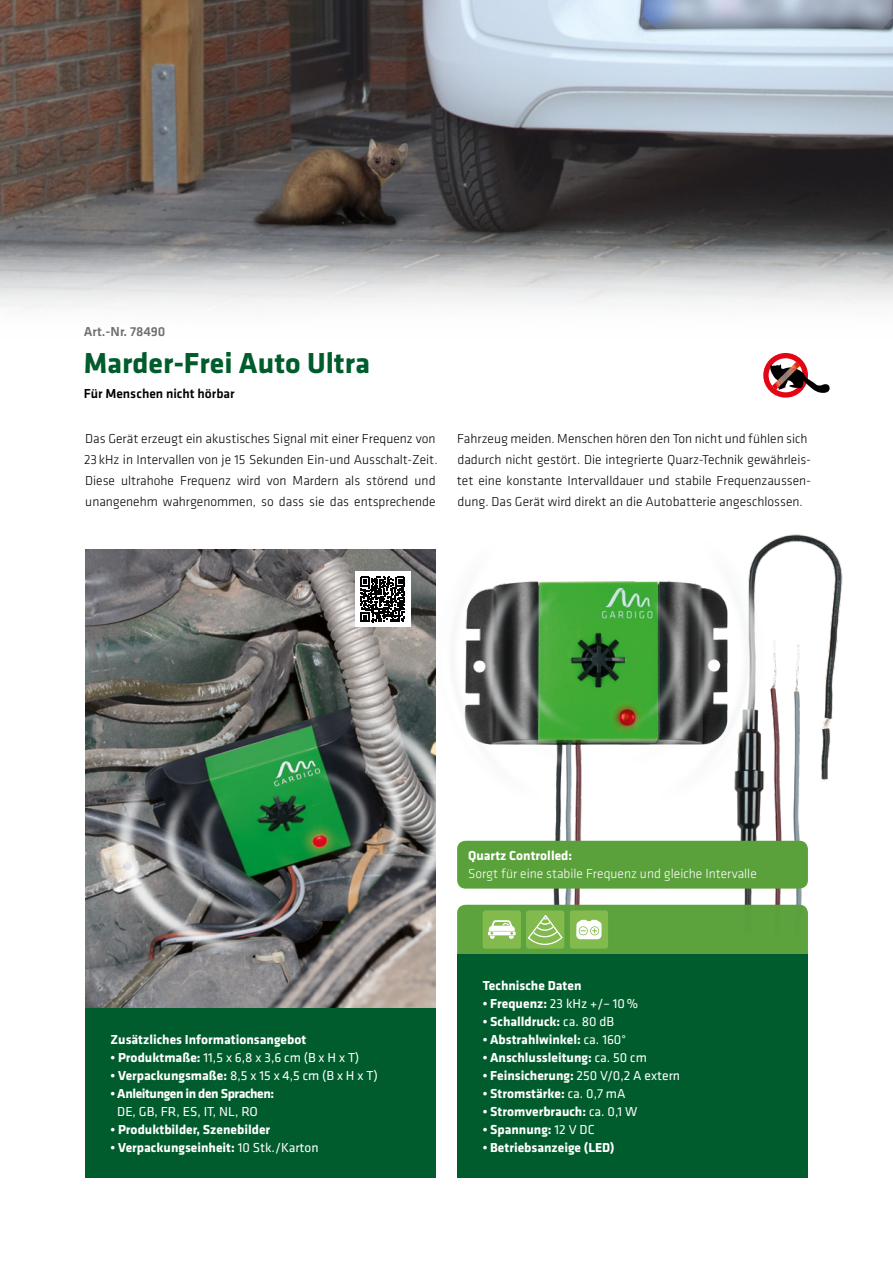
<style>
.page{position:relative;width:893px;height:1263px;background:#fff}
.page>*{position:absolute;margin:0;border:0;box-sizing:border-box;transform-origin:0 0}
.t1{font:30px "Klavika Bold OSF";color:#005c2c}
.t2{font:300 13.5px/21px "Klavika";color:#000}
.t3{font:13.5px "Klavika Bold OSF";color:#fff}
.t4{font:13.5px "Klavika";color:#fff}
.t5{font:300 13.5px "Klavika";color:#fff}
.t6{font:13.5px/18px "Klavika Bold OSF";letter-spacing:-.03em;color:#fff}
.t7{font:500 13.5px "Klavika";color:#000}
.t8{font:500 13.5px "Klavika";color:#6f6f6e}
.s1{font-family:"Klavika Bold OSF"}
.s2{font-family:"Klavika"}
</style>
<div class="page">
<img style="left:457px;top:534px;width:386px;height:377px">
<img style="left:85px;top:549px;width:351px;height:459px">
<img style="left:0;top:0;width:893px;height:244px">
<svg style="left:0;top:244px;width:893px;height:65px"></svg>
<div style="left:457px;top:905px;width:351px;height:86px;background:#5ba13b;border-radius:9px"></div>
<div style="left:457px;top:954px;width:351px;height:224px;background:#005c2c"></div>
<div style="left:355px;top:572px;width:55px;height:55px;background:#fff"></div>
<svg style="left:360px;top:577px;width:45px;height:45px"></svg>
<div style="left:85px;top:1008px;width:351px;height:170px;background:#005c2c"></div>
<svg style="left:763px;top:353px;width:67px;height:45px"></svg>
<img style="left:772px;top:362px;width:28px;height:28px">
<img style="left:777px;top:367px;width:20px;height:21px">
<div style="left:570px;top:910px;width:38px;height:39px;background:#82ba4e;border-radius:3px"></div>
<svg style="left:576px;top:920px;width:26px;height:19px"></svg>
<div style="left:483px;top:910px;width:38px;height:39px;background:#82ba4e;border-radius:3px"></div>
<svg style="left:488px;top:920px;width:28px;height:19px"></svg>
<div style="left:526px;top:910px;width:38px;height:39px;background:#82ba4e;border-radius:3px"></div>
<svg style="left:528px;top:914px;width:35px;height:31px"></svg>
<div style="left:457px;top:841px;width:351px;height:47px;background:#5ba13b;border-radius:9px"></div>
<p class="t8" style="left:84px;top:324px;width:83px">Art.-Nr. 78490</p>
<p class="t1" style="left:84px;top:346px;width:288px">Marder-Frei Auto Ultra</p>
<p class="t7" style="left:84px;top:386px;width:152px">Für Menschen nicht hörbar</p>
<p class="t2" style="left:84px;top:428px;width:355px">Das Gerät erzeugt ein akustisches Signal mit einer Frequenz von 23 kHz in Intervallen von je 15 Sekunden Ein-und Ausschalt-Zeit.<br>Diese ultrahohe Frequenz wird von Mardern als störend und unangenehm wahrgenommen, so dass sie das entsprechende</p>
<p class="t2" style="left:457px;top:428px;width:356px">Fahrzeug meiden. Menschen hören den Ton nicht und fühlen sich dadurch nicht gestört. Die integrierte Quarz-Technik gewährleis&shy;tet eine konstante Intervalldauer und stabile Frequenzaussen&shy;dung. Das Gerät wird direkt an die Autobatterie angeschlossen.</p>
<p class="t3" style="left:111px;top:1032px;width:197px">Zusätzliches Informationsangebot</p>
<p class="t4" style="left:111px;top:1051px;width:250px"><span class="s1">• Produktmaße:</span> 11,5 x 6,8 x 3,6 cm (B x H x T)</p>
<p class="t4" style="left:111px;top:1069px;width:269px"><span class="s1">• Verpackungsmaße:</span> 8,5 x 15 x 4,5 cm (B x H x T)</p>
<p class="t6" style="left:117px;top:1085px;width:158px;text-indent:-7px">• Anleitungen in den Sprachen:<br><span class="s2">DE, GB, FR, ES, IT, NL, RO</span></p>
<p class="t3" style="left:111px;top:1122px;width:161px">• Produktbilder, Szenebilder</p>
<p class="t3" style="left:111px;top:1140px;width:210px">• Verpackungseinheit: <span class="s2">10 Stk./Karton</span></p>
<p class="t3" style="left:468px;top:848px;width:106px">Quartz Controlled:</p>
<p class="t5" style="left:468px;top:866px;width:290px">Sorgt für eine stabile Frequenz und gleiche Intervalle</p>
<p class="t3" style="left:483px;top:978px;width:100px">Technische Daten</p>
<p class="t4" style="left:483px;top:997px;width:157px"><span class="s1">• Frequenz:</span> 23 kHz +/– 10%</p>
<p class="t3" style="left:483px;top:1014px;width:133px">• Schalldruck: <span class="s2">ca. 80 dB</span></p>
<p class="t3" style="left:483px;top:1032px;width:145px">• Abstrahlwinkel: <span class="s2">ca. 160°</span></p>
<p class="t3" style="left:483px;top:1050px;width:166px">• Anschlussleitung: <span class="s2">ca. 50 cm</span></p>
<p class="t3" style="left:483px;top:1068px;width:199px">• Feinsicherung: <span class="s2">250 V/0,2 A extern</span></p>
<p class="t3" style="left:483px;top:1086px;width:144px">• Stromstärke: <span class="s2">ca. 0,7 mA</span></p>
<p class="t3" style="left:483px;top:1104px;width:156px">• Stromverbrauch: <span class="s2">ca. 0,1 W</span></p>
<p class="t3" style="left:483px;top:1122px;width:113px">• Spannung: <span class="s2">12 V DC</span></p>
<p class="t3" style="left:483px;top:1140px;width:134px">• Betriebsanzeige (LED)</p>
</div>
